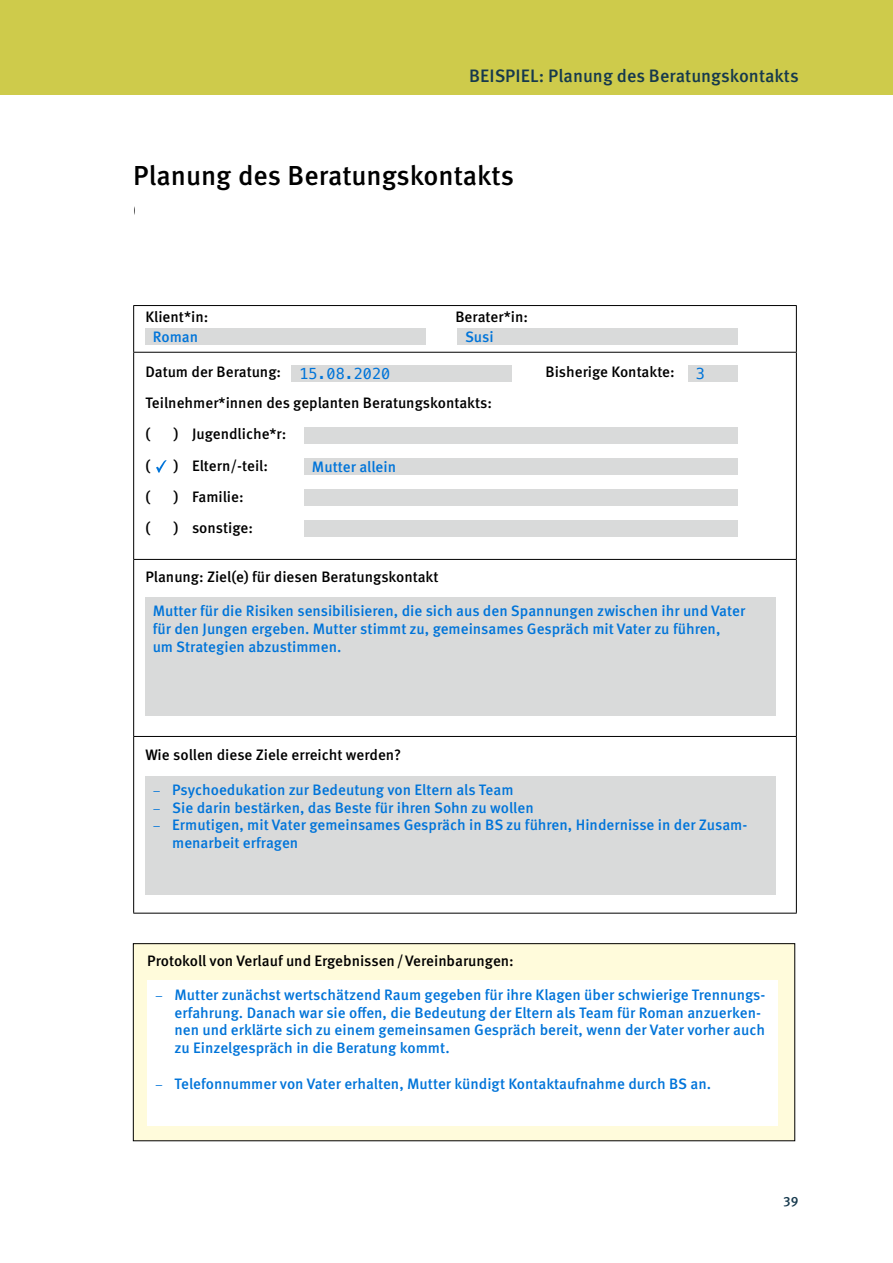
<style>
.page{position:relative;width:893px;height:1263px;background:#fff}
.page>*{position:absolute;margin:0;border:0;box-sizing:border-box;transform-origin:0 0}
.t1{font:500 27.45px "Meta Pro";color:#000}
.t2{font:500 18px "Meta Pro";letter-spacing:.005em;color:#16394d}
.t3{font:500 15.15px/17.9px "Meta Pro";color:#0074d9}
.t4{font:500 15.15px/31px "Meta Pro";color:#000}
.t5{font:15.15px "Menlo";color:#0074d9}
.t6{font:500 13.5px "Meta Pro";color:#16394d}
.s1{font-family:"Minion 3";font-weight:400}
</style>
<div class="page">
<div style="left:0;top:0;width:893px;height:94px;background:#cecb4b"></div>
<svg style="left:134px;top:306px;width:662px;height:607px"></svg>
<hr style="left:133px;top:305px;width:664px;height:1px;background:#000">
<hr style="left:133px;top:352px;width:664px;height:1px;background:#000">
<hr style="left:133px;top:559px;width:664px;height:1px;background:#000">
<hr style="left:133px;top:736px;width:664px;height:1px;background:#000">
<hr style="left:133px;top:913px;width:664px;height:1px;background:#000">
<hr style="left:133px;top:306px;width:1px;height:46px;background:#000">
<hr style="left:133px;top:353px;width:1px;height:206px;background:#000">
<hr style="left:133px;top:560px;width:1px;height:176px;background:#000">
<hr style="left:133px;top:737px;width:1px;height:176px;background:#000">
<hr style="left:796px;top:306px;width:1px;height:46px;background:#000">
<hr style="left:796px;top:353px;width:1px;height:206px;background:#000">
<hr style="left:796px;top:560px;width:1px;height:176px;background:#000">
<hr style="left:796px;top:737px;width:1px;height:176px;background:#000">
<div style="left:145px;top:328px;width:280px;height:16px;background:#d9dada"></div>
<div style="left:292px;top:365px;width:220px;height:17px;background:#d9dada"></div>
<div style="left:304px;top:489px;width:433px;height:17px;background:#d9dada"></div>
<div style="left:304px;top:520px;width:433px;height:17px;background:#d9dada"></div>
<div style="left:304px;top:458px;width:433px;height:17px;background:#d9dada"></div>
<div style="left:304px;top:427px;width:433px;height:17px;background:#d9dada"></div>
<div style="left:688px;top:365px;width:49px;height:17px;background:#d9dada"></div>
<div style="left:145px;top:597px;width:630px;height:119px;background:#d9dada"></div>
<div style="left:145px;top:775px;width:630px;height:119px;background:#d9dada"></div>
<div style="left:457px;top:328px;width:280px;height:16px;background:#d9dada"></div>
<svg style="left:156px;top:460px;width:11px;height:13px"></svg>
<div style="left:133px;top:944px;width:662px;height:197px;background:#fffbdb"></div>
<div style="left:133px;top:943px;width:662px;height:198px;border:1px solid #000"></div>
<div style="left:147px;top:980px;width:631px;height:145px;background:#fff"></div>
<p class="t2" style="left:469px;top:61px;width:331px">BEISPIEL: Planung des Beratungskontakts</p>
<h1 class="t1" style="left:133px;top:154px;width:382px">Planung des Beratungskontakts</h1>
<p class="t4" style="left:145px;top:301px;width:64px">Klient*in:</p>
<p class="t4" style="left:455px;top:301px;width:74px">Berater*in:</p>
<p class="t3" style="left:153px;top:327px;width:47px">Roman</p>
<p class="t3" style="left:465px;top:327px;width:30px">Susi</p>
<p class="t4" style="left:145px;top:355px;width:137px">Datum der Beratung:</p>
<p class="t4" style="left:546px;top:355px;width:131px">Bisherige Kontakte:</p>
<p class="t4" style="left:145px;top:387px;width:348px">Teilnehmer*innen des geplanten Beratungskontakts: (</p>
<p class="t5" style="left:299px;top:364px;width:92px">15.08.2020</p>
<p class="t4" style="left:174px;top:418px;width:114px">) Jugendliche*r:</p>
<p class="t4" style="left:145px;top:449px;width:6px">(</p>
<p class="t4" style="left:174px;top:449px;width:96px">) Eltern/-teil:</p>
<p class="t4" style="left:145px;top:480px;width:6px">(</p>
<p class="t4" style="left:174px;top:480px;width:71px">) Familie:</p>
<p class="t4" style="left:145px;top:511px;width:6px">(</p>
<p class="t4" style="left:174px;top:511px;width:81px">) sonstige:</p>
<p class="t4" style="left:145px;top:561px;width:295px">Planung: Ziel(e) für diesen Beratungskontakt</p>
<p class="t3" style="left:312px;top:457px;width:86px">Mutter allein</p>
<p class="t5" style="left:696px;top:364px;width:11px">3</p>
<p class="t3" style="left:153px;top:601px;width:594px">Mutter für die Risiken sensibilisieren, die sich aus den Spannungen zwischen ihr und Vater für den Jungen ergeben. Mutter stimmt zu, gemeinsames Gespräch mit Vater zu führen,<br>um Strategien abzustimmen.</p>
<p class="t4" style="left:145px;top:738px;width:258px">Wie sollen diese Ziele erreicht werden?</p>
<p class="t3" style="left:153px;top:779px;width:362px"><span class="s1">–</span> Psychoedukation zur Bedeutung von Eltern als Team</p>
<p class="t3" style="left:153px;top:797px;width:382px"><span class="s1">–</span> Sie darin bestärken, das Beste für ihren Sohn zu wollen</p>
<p class="t3" style="left:172px;top:815px;width:577px;text-indent:-19px"><span class="s1">–</span> Ermutigen, mit Vater gemeinsames Gespräch in BS zu führen, Hindernisse in der Zusam&shy;menarbeit erfragen</p>
<p class="t4" style="left:147px;top:945px;width:368px">Protokoll von Verlauf und Ergebnissen/Vereinbarungen:</p>
<p class="t3" style="left:174px;top:984px;width:593px;text-indent:-19px"><span class="s1">–</span> Mutter zunächst wertschätzend Raum gegeben für ihre Klagen über schwierige Trennungs&shy;erfahrung. Danach war sie offen, die Bedeutung der Eltern als Team für Roman anzuerken&shy;nen und erklärte sich zu einem gemeinsamen Gespräch bereit, wenn der Vater vorher auch zu Einzelgespräch in die Beratung kommt.</p>
<p class="t3" style="left:155px;top:1074px;width:557px"><span class="s1">–</span> Telefonnummer von Vater erhalten, Mutter kündigt Kontaktaufnahme durch BS an.</p>
<p class="t6" style="left:783px;top:1191px;width:17px">39</p>
</div>
